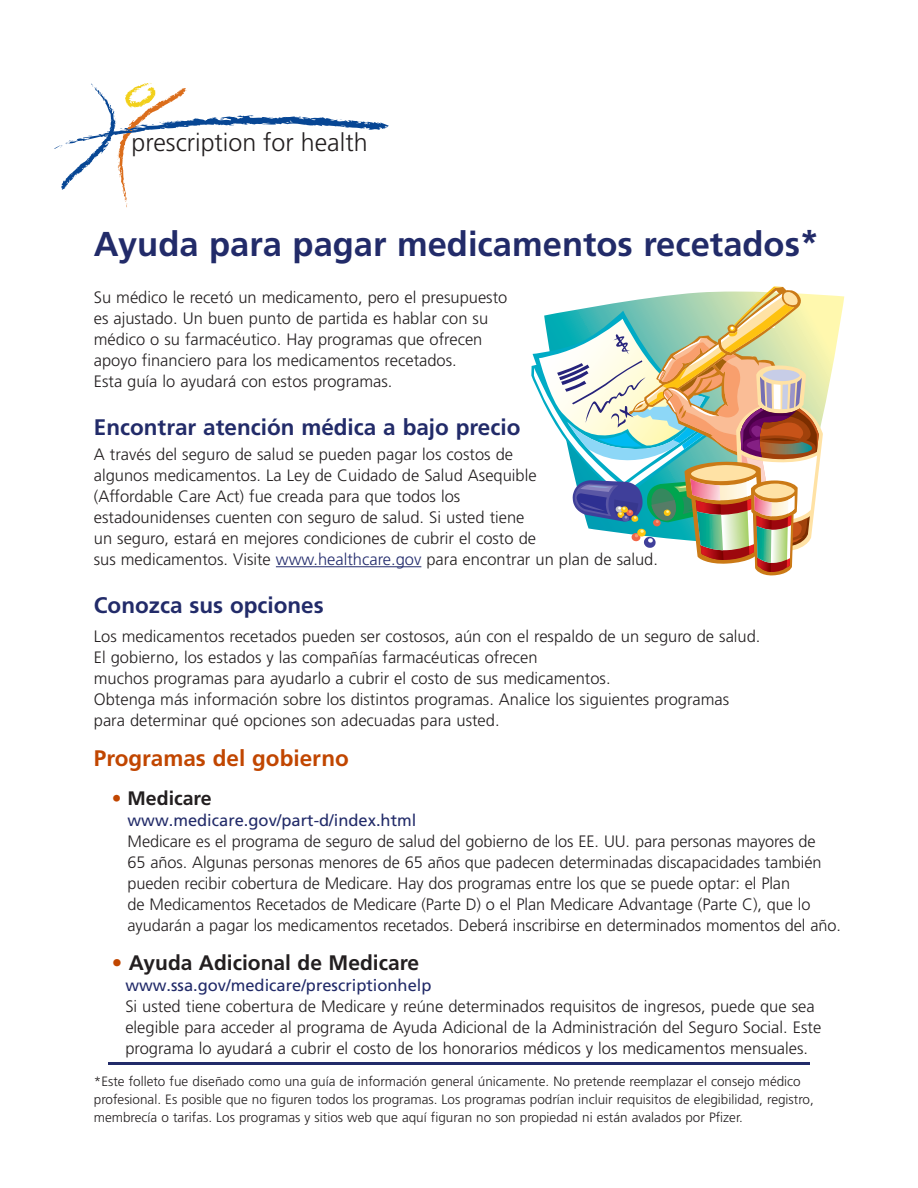
<style>
.page{position:relative;width:918px;height:1188px;background:#fff}
.page>*{position:absolute;margin:0;border:0;box-sizing:border-box;transform-origin:0 0}
.subhead{font:700 34.5px "Frutiger";color:#222b69}
.t1{font:300 25.05px "Frutiger";color:#231f20}
.subhead-2{font:700 22.5px "Frutiger";color:#222b69}
.subhead-3{font:700 22.5px "Frutiger";color:#c14600}
.body{font:700 21px "Frutiger";color:#231f20}
.subhead-4{font:700 19.5px "Frutiger";color:#231f20}
.body-2{font:300 16.5px/21px "Frutiger";color:#231f20}
.subhead-5{font:300 16.5px/21px "Frutiger";letter-spacing:-.005em;color:#231f20}
.body-3{font:300 13.5px/18px "Frutiger";color:#231f20}
.s1{color:#222b6c}
.s2{font-weight:300;color:#c14600}
.s3{font-weight:400;color:#222b69}
</style>
<div class="page">
<hr style="left:108px;top:1062px;width:702px;height:3px;background:#222b69">
<svg style="left:54px;top:83px;width:335px;height:124px"></svg>
<hr style="left:276px;top:566px;width:145px;height:1px;background:#222b6c">
<svg style="left:823px;top:295px;width:21px;height:119px"></svg>
<img style="left:531px;top:287px;width:292px;height:288px">
<p class="t1" style="left:132px;top:129px;width:237px">prescription for health</p>
<p class="subhead" style="left:94px;top:224px;width:727px">Ayuda para pagar medicamentos recetados*</p>
<p class="body-2" style="left:94px;top:287px;width:415px">Su médico le recetó un medicamento, pero el presupuesto es ajustado. Un buen punto de partida es hablar con su médico o su farmacéutico. Hay programas que ofrecen apoyo financiero para los medicamentos recetados.<br>Esta guía lo ayudará con estos programas.</p>
<p class="subhead-2" style="left:94px;top:414px;width:428px">Encontrar atención médica a bajo precio</p>
<p class="body-2" style="left:94px;top:444px;width:566px">A través del seguro de salud se pueden pagar los costos de<br>algunos medicamentos. La Ley de Cuidado de Salud Asequible<br>(Affordable Care Act) fue creada para que todos los<br>estadounidenses cuenten con seguro de salud. Si usted tiene<br>un seguro, estará en mejores condiciones de cubrir el costo de<br>sus medicamentos. Visite <span class="s1">www.healthcare.gov</span> para encontrar un plan de salud.</p>
<p class="subhead-2" style="left:94px;top:592px;width:231px">Conozca sus opciones</p>
<p class="body-2" style="left:94px;top:626px;width:668px">Los medicamentos recetados pueden ser costosos, aún con el respaldo de un seguro de salud.<br>El gobierno, los estados y las compañías farmacéuticas ofrecen<br>muchos programas para ayudarlo a cubrir el costo de sus medicamentos.<br>Obtenga más información sobre los distintos programas. Analice los siguientes programas para determinar qué opciones son adecuadas para usted.</p>
<p class="subhead-3" style="left:94px;top:745px;width:257px">Programas del gobierno</p>
<p class="subhead-4" style="left:112px;top:787px;width:101px"><span class="s2">•</span> Medicare</p>
<p class="subhead-5" style="left:128px;top:810px;width:715px"><span class="s3">www.medicare.gov/part-d/index.html<br></span>Medicare es el programa de seguro de salud del gobierno de los EE. UU. para personas mayores de<br>65 años. Algunas personas menores de 65 años que padecen determinadas discapacidades también pueden recibir cobertura de Medicare. Hay dos programas entre los que se puede optar: el Plan<br>de Medicamentos Recetados de Medicare (Parte D) o el Plan Medicare Advantage (Parte C), que lo ayudarán a pagar los medicamentos recetados. Deberá inscribirse en determinados momentos del año.</p>
<p class="body" style="left:112px;top:950px;width:309px"><span class="s2">•</span> Ayuda Adicional de Medicare</p>
<p class="body-2" style="left:125px;top:975px;width:697px"><span class="s3">www.ssa.gov/medicare/prescriptionhelp<br></span>Si usted tiene cobertura de Medicare y reúne determinados requisitos de ingresos, puede que sea elegible para acceder al programa de Ayuda Adicional de la Administración del Seguro Social. Este programa lo ayudará a cubrir el costo de los honorarios médicos y los medicamentos mensuales.</p>
<p class="body-3" style="left:94px;top:1072px;width:722px">*Este folleto fue diseñado como una guía de información general únicamente. No pretende reemplazar el consejo médico profesional. Es posible que no figuren todos los programas. Los programas podrían incluir requisitos de elegibilidad, registro, membrecía o tarifas. Los programas y sitios web que aquí figuran no son propiedad ni están avalados por Pfizer.</p>
</div>
